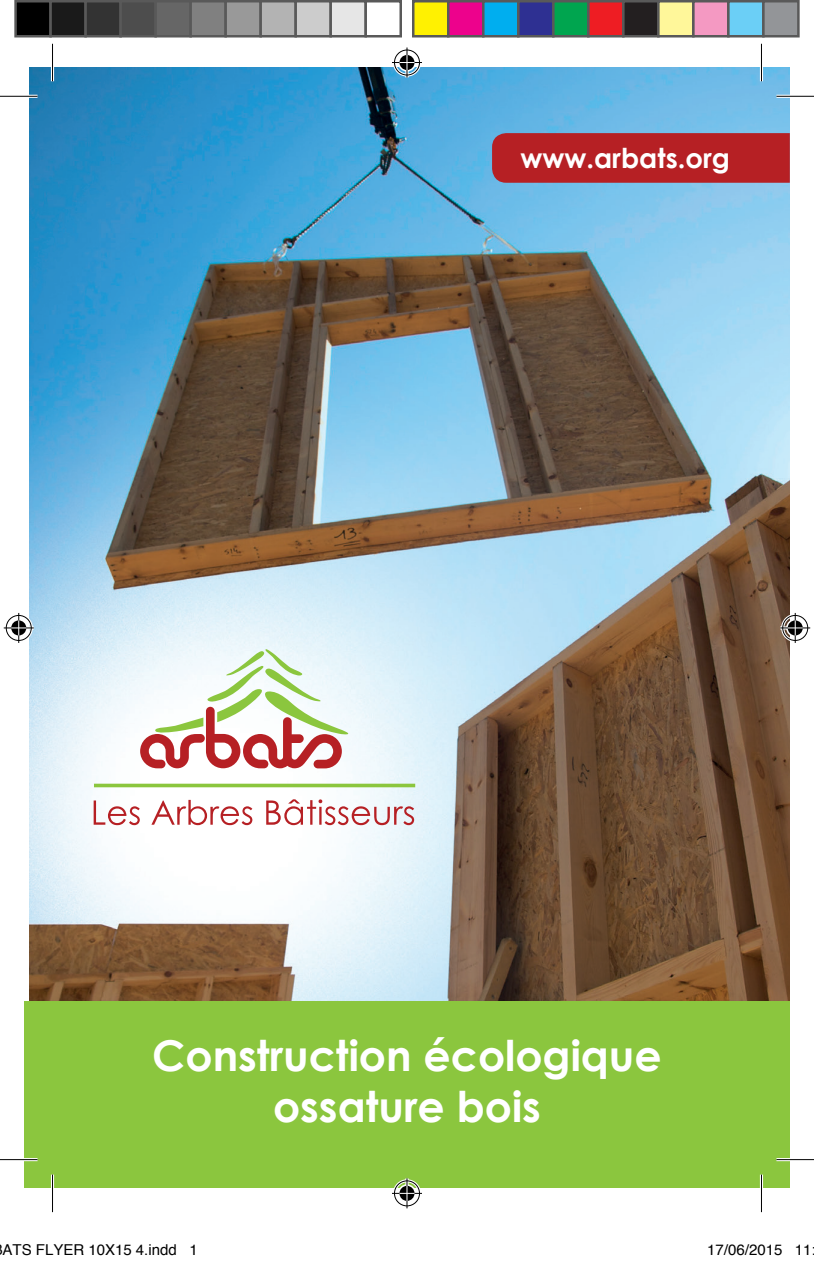
<style>
.page{position:relative;width:814px;height:1263px;background:#fff}
.page>*{position:absolute;margin:0;border:0;box-sizing:border-box;transform-origin:0 0}
.t1{font:700 42.5px/51px "Century Gothic";color:#fff;text-align:center}
.t2{font:700 27.5px "Century Gothic";color:#fff}
.t3{font:15px "Helvetica";color:#000}
</style>
<div class="page">
<img style="left:29px;top:68px;width:761px;height:933px">
<div style="left:492px;top:133px;width:298px;height:50px;background:#b62024"></div>
<svg style="left:94px;top:787px;width:320px;height:38px"></svg>
<svg style="left:94px;top:649px;width:321px;height:138px"></svg>
<div style="left:24px;top:1001px;width:766px;height:187px;background:#8bc63e"></div>
<hr style="left:0;top:95px;width:38px;height:3px;background:#fff">
<hr style="left:776px;top:95px;width:38px;height:3px;background:#fff">
<hr style="left:0;top:1158px;width:38px;height:3px;background:#fff">
<hr style="left:776px;top:1158px;width:38px;height:3px;background:#fff">
<hr style="left:51px;top:44px;width:3px;height:37px;background:#fff">
<hr style="left:51px;top:1174px;width:3px;height:38px;background:#fff">
<hr style="left:760px;top:44px;width:3px;height:37px;background:#fff">
<hr style="left:760px;top:1174px;width:3px;height:38px;background:#fff">
<hr style="left:0;top:96px;width:38px;height:1px;background:#000">
<hr style="left:776px;top:96px;width:38px;height:1px;background:#000">
<hr style="left:0;top:1159px;width:38px;height:1px;background:#000">
<hr style="left:776px;top:1159px;width:38px;height:1px;background:#000">
<hr style="left:52px;top:44px;width:1px;height:37px;background:#000">
<hr style="left:52px;top:1174px;width:1px;height:38px;background:#000">
<hr style="left:761px;top:44px;width:1px;height:37px;background:#000">
<hr style="left:761px;top:1174px;width:1px;height:38px;background:#000">
<div style="left:393px;top:48px;width:28px;height:29px;border:3px solid #fff;border-radius:50%"></div>
<hr style="left:392px;top:61px;width:30px;height:3px;background:#fff">
<hr style="left:405px;top:47px;width:3px;height:30px;background:#fff">
<div style="left:398px;top:53px;width:18px;height:19px;border:3px solid #fff;border-radius:50%"></div>
<div style="left:394px;top:50px;width:26px;height:25px;border:1px solid #000;border-radius:50%"></div>
<hr style="left:392px;top:62px;width:30px;height:1px;background:#000">
<hr style="left:406px;top:47px;width:1px;height:30px;background:#000">
<svg style="left:399px;top:55px;width:15px;height:15px"></svg>
<div style="left:393px;top:1179px;width:28px;height:28px;border:3px solid #fff;border-radius:50%"></div>
<svg style="left:392px;top:1191px;width:30px;height:4px"></svg>
<hr style="left:405px;top:1178px;width:3px;height:30px;background:#fff">
<div style="left:398px;top:1184px;width:18px;height:18px;border:3px solid #fff;border-radius:50%"></div>
<div style="left:394px;top:1180px;width:26px;height:26px;border:1px solid #000;border-radius:50%"></div>
<hr style="left:392px;top:1193px;width:30px;height:1px;background:#000">
<hr style="left:406px;top:1178px;width:1px;height:30px;background:#000">
<svg style="left:399px;top:1185px;width:15px;height:15px"></svg>
<div style="left:5px;top:614px;width:28px;height:28px;border:3px solid #fff;border-radius:50%"></div>
<hr style="left:4px;top:626px;width:30px;height:3px;background:#fff">
<hr style="left:17px;top:613px;width:3px;height:30px;background:#fff">
<div style="left:10px;top:619px;width:18px;height:18px;border:3px solid #fff;border-radius:50%"></div>
<div style="left:6px;top:615px;width:26px;height:26px;border:1px solid #000;border-radius:50%"></div>
<hr style="left:4px;top:627px;width:30px;height:1px;background:#000">
<hr style="left:18px;top:613px;width:1px;height:30px;background:#000">
<svg style="left:11px;top:620px;width:15px;height:15px"></svg>
<div style="left:781px;top:614px;width:28px;height:28px;border:3px solid #fff;border-radius:50%"></div>
<hr style="left:780px;top:626px;width:30px;height:3px;background:#fff">
<hr style="left:793px;top:613px;width:3px;height:30px;background:#fff">
<div style="left:786px;top:619px;width:18px;height:18px;border:3px solid #fff;border-radius:50%"></div>
<div style="left:782px;top:615px;width:26px;height:26px;border:1px solid #000;border-radius:50%"></div>
<hr style="left:780px;top:627px;width:30px;height:1px;background:#000">
<hr style="left:794px;top:613px;width:1px;height:30px;background:#000">
<svg style="left:787px;top:620px;width:15px;height:15px"></svg>
<div style="left:16px;top:1px;width:35px;height:35px;background:#000"></div>
<div style="left:14px;top:0;width:38px;height:37px;border:2px solid #595959"></div>
<div style="left:51px;top:1px;width:35px;height:35px;background:#1a1a1a"></div>
<div style="left:49px;top:0;width:38px;height:37px;border:2px solid #595959"></div>
<div style="left:86px;top:1px;width:35px;height:35px;background:#333"></div>
<div style="left:84px;top:0;width:38px;height:37px;border:2px solid #595959"></div>
<div style="left:121px;top:1px;width:35px;height:35px;background:#4d4d4d"></div>
<div style="left:119px;top:0;width:38px;height:37px;border:2px solid #595959"></div>
<div style="left:156px;top:1px;width:35px;height:35px;background:#666"></div>
<div style="left:154px;top:0;width:38px;height:37px;border:2px solid #595959"></div>
<div style="left:191px;top:1px;width:35px;height:35px;background:#808080"></div>
<div style="left:189px;top:0;width:38px;height:37px;border:2px solid #595959"></div>
<div style="left:226px;top:1px;width:35px;height:35px;background:#999"></div>
<div style="left:224px;top:0;width:38px;height:37px;border:2px solid #595959"></div>
<div style="left:261px;top:1px;width:35px;height:35px;background:#b3b3b3"></div>
<div style="left:259px;top:0;width:38px;height:37px;border:2px solid #595959"></div>
<div style="left:296px;top:1px;width:35px;height:35px;background:#ccc"></div>
<div style="left:294px;top:0;width:38px;height:37px;border:2px solid #595959"></div>
<div style="left:331px;top:1px;width:35px;height:35px;background:#e6e6e6"></div>
<div style="left:329px;top:0;width:38px;height:37px;border:2px solid #595959"></div>
<div style="left:364px;top:0;width:38px;height:37px;border:2px solid #595959"></div>
<div style="left:413px;top:1px;width:35px;height:35px;background:#fff101"></div>
<div style="left:412px;top:0;width:37px;height:37px;border:2px solid #595959"></div>
<div style="left:448px;top:1px;width:35px;height:35px;background:#ed028c"></div>
<div style="left:447px;top:0;width:37px;height:37px;border:2px solid #595959"></div>
<div style="left:483px;top:1px;width:35px;height:35px;background:#00aeef"></div>
<div style="left:482px;top:0;width:37px;height:37px;border:2px solid #595959"></div>
<div style="left:518px;top:1px;width:35px;height:35px;background:#2e3092"></div>
<div style="left:517px;top:0;width:37px;height:37px;border:2px solid #595959"></div>
<div style="left:553px;top:1px;width:35px;height:35px;background:#00a54f"></div>
<div style="left:552px;top:0;width:37px;height:37px;border:2px solid #595959"></div>
<div style="left:588px;top:1px;width:35px;height:35px;background:#ee1d23"></div>
<div style="left:587px;top:0;width:37px;height:37px;border:2px solid #595959"></div>
<div style="left:623px;top:1px;width:35px;height:35px;background:#231f20"></div>
<div style="left:622px;top:0;width:37px;height:37px;border:2px solid #595959"></div>
<div style="left:658px;top:1px;width:35px;height:35px;background:#fff79a"></div>
<div style="left:657px;top:0;width:37px;height:37px;border:2px solid #595959"></div>
<div style="left:693px;top:1px;width:35px;height:35px;background:#f499c2"></div>
<div style="left:692px;top:0;width:37px;height:37px;border:2px solid #595959"></div>
<div style="left:728px;top:1px;width:35px;height:35px;background:#6bcff6"></div>
<div style="left:727px;top:0;width:37px;height:37px;border:2px solid #595959"></div>
<div style="left:763px;top:1px;width:35px;height:35px;background:#939598"></div>
<div style="left:762px;top:0;width:37px;height:37px;border:2px solid #595959"></div>
<p class="t2" style="left:520px;top:140px;width:211px">www.arbats.org</p>
<p class="t1" style="left:152px;top:1028px;width:511px">Construction écologique ossature bois</p>
<p class="t3" style="left:2px;top:1238px;width:197px">ATS FLYER 10X15 4.indd 1</p>
<p class="t3" style="left:707px;top:1238px;width:106px">17/06/2015 11</p>
</div>
